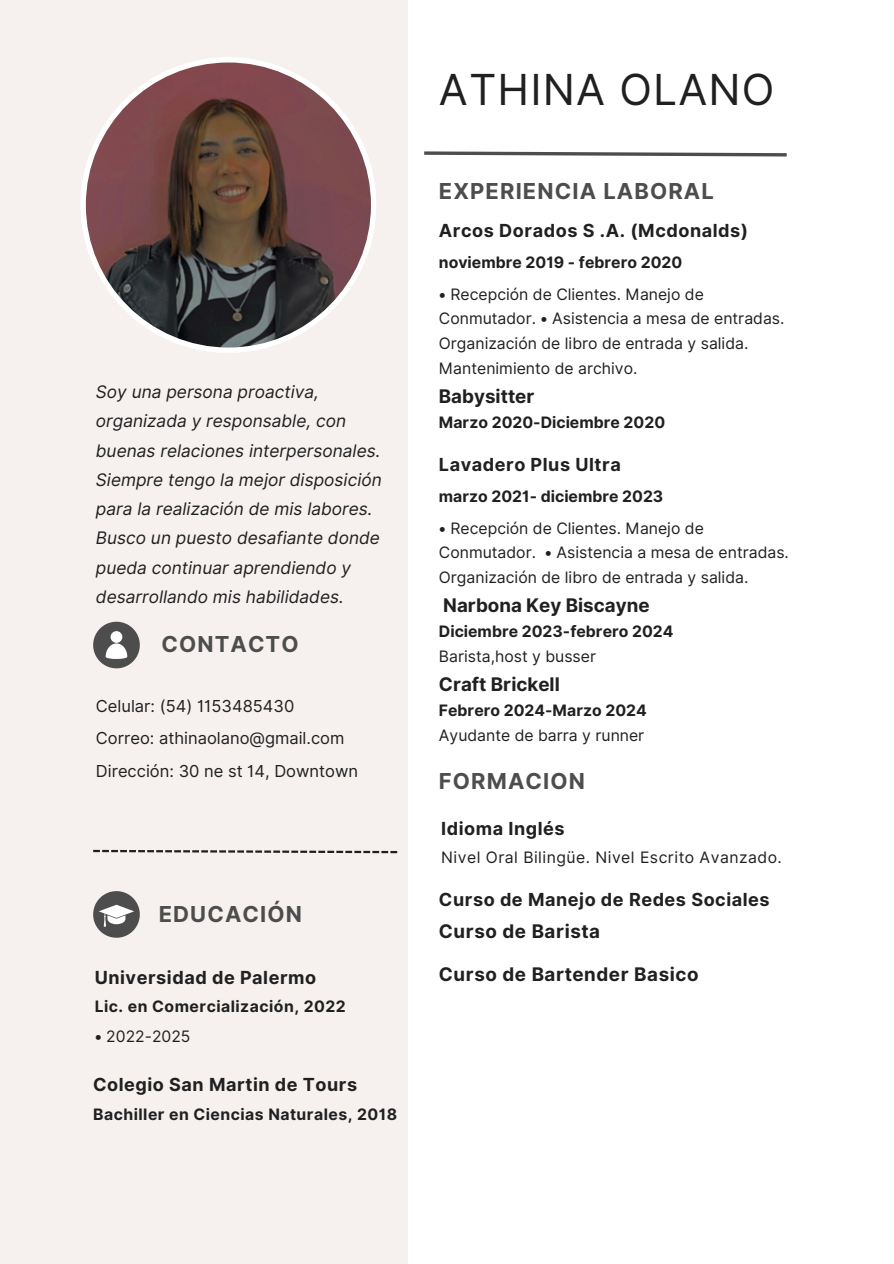
<style>
.page{position:relative;width:894px;height:1264px;background:#fff}
.page>*{position:absolute;margin:0;border:0;box-sizing:border-box;transform-origin:0 0}
.t1{font:42.75px "Inter";letter-spacing:.025em;color:#202021}
.t2{font:700 21.9px "Inter";letter-spacing:.05em;color:#4d4d4d}
.t3{font:700 18.75px "Inter";color:#202021}
.t4{font:700 18.75px "Inter";letter-spacing:.03em;color:#202021}
.t5{font:700 18px "Inter";letter-spacing:.03em;color:#202021}
.t6{font:italic 17.25px/29.2px "Inter";color:#202021}
.t7{font:16.5px "Inter";color:#202021}
.t8{font:15.75px/24.8px "Inter";color:#202021}
.t9{font:700 15.75px "Inter";color:#202021}
.t10{font:700 15.75px "Inter";letter-spacing:.03em;color:#202021}
.t11{font:15.75px "Inter";letter-spacing:.03em;color:#202021}
</style>
<div class="page">
<div style="left:0;top:0;width:408px;height:1263px;background:#f6f0ef"></div>
<svg style="left:93px;top:849px;width:304px;height:4px"></svg>
<svg style="left:81px;top:57px;width:295px;height:296px"></svg>
<svg style="left:93px;top:891px;width:47px;height:46px"></svg>
<svg style="left:93px;top:621px;width:47px;height:47px"></svg>
<svg style="left:424px;top:151px;width:363px;height:6px"></svg>
<h5 class="t6" style="left:96px;top:377px;width:287px">Soy una persona proactiva, organizada y responsable, con buenas relaciones interpersonales.<br>Siempre tengo la mejor disposición para la realización de mis labores.<br>Busco un puesto desafiante donde pueda continuar aprendiendo y desarrollando mis habilidades.</h5>
<h3 class="t2" style="left:161px;top:631px;width:138px">CONTACTO</h3>
<p class="t7" style="left:96px;top:695px;width:200px">Celular: (54) 1153485430</p>
<h3 class="t7" style="left:96px;top:728px;width:250px">Correo: athinaolano@gmail.com</h3>
<h5 class="t7" style="left:96px;top:761px;width:263px">Dirección: 30 ne st 14, Downtown</h5>
<p class="t2" style="left:159px;top:900px;width:145px">EDUCACIÓN</p>
<h5 class="t5" style="left:95px;top:966px;width:223px">Universidad de Palermo</h5>
<p class="t10" style="left:95px;top:997px;width:252px">Lic. en Comercialización, 2022</p>
<p class="t8" style="left:95px;top:1024px;width:97px">• 2022-2025</p>
<h4 class="t5" style="left:93px;top:1073px;width:265px">Colegio San Martin de Tours</h4>
<p class="t10" style="left:93px;top:1104px;width:305px">Bachiller en Ciencias Naturales, 2018</p>
<h3 class="t1" style="left:439px;top:63px;width:337px">ATHINA OLANO</h3>
<p class="t2" style="left:439px;top:178px;width:276px">EXPERIENCIA LABORAL</p>
<p class="t5" style="left:439px;top:220px;width:311px">Arcos Dorados S .A. (Mcdonalds)</p>
<p class="t9" style="left:439px;top:253px;width:245px">noviembre 2019 - febrero 2020</p>
<p class="t8" style="left:439px;top:281px;width:347px">• Recepción de Clientes. Manejo de Conmutador. • Asistencia a mesa de entradas.<br>Organización de libro de entrada y salida.<br>Mantenimiento de archivo.</p>
<p class="t3" style="left:439px;top:385px;width:97px">Babysitter</p>
<p class="t9" style="left:439px;top:413px;width:228px">Marzo 2020-Diciembre 2020</p>
<p class="t5" style="left:439px;top:453px;width:183px">Lavadero Plus Ultra</p>
<h3 class="t9" style="left:439px;top:487px;width:226px">marzo 2021- diciembre 2023</h3>
<h1 class="t8" style="left:439px;top:515px;width:351px">• Recepción de Clientes. Manejo de<br>Conmutador. • Asistencia a mesa de entradas.<br>Organización de libro de entrada y salida.</h1>
<p class="t3" style="left:443px;top:594px;width:208px">Narbona Key Biscayne</p>
<h3 class="t9" style="left:439px;top:622px;width:236px">Diciembre 2023-febrero 2024</h3>
<h5 class="t8" style="left:439px;top:643px;width:159px">Barista,host y busser</h5>
<p class="t3" style="left:439px;top:673px;width:122px">Craft Brickell</p>
<p class="t9" style="left:439px;top:700px;width:209px">Febrero 2024-Marzo 2024</p>
<p class="t8" style="left:439px;top:722px;width:207px">Ayudante de barra y runner</p>
<p class="t2" style="left:439px;top:768px;width:147px">FORMACION</p>
<p class="t5" style="left:441px;top:817px;width:125px">Idioma Inglés</p>
<p class="t11" style="left:441px;top:848px;width:342px">Nivel Oral Bilingüe. Nivel Escrito Avanzado.</p>
<p class="t5" style="left:439px;top:889px;width:332px">Curso de Manejo de Redes Sociales</p>
<p class="t4" style="left:439px;top:920px;width:163px">Curso de Barista</p>
<p class="t4" style="left:439px;top:963px;width:261px">Curso de Bartender Basico</p>
</div>
